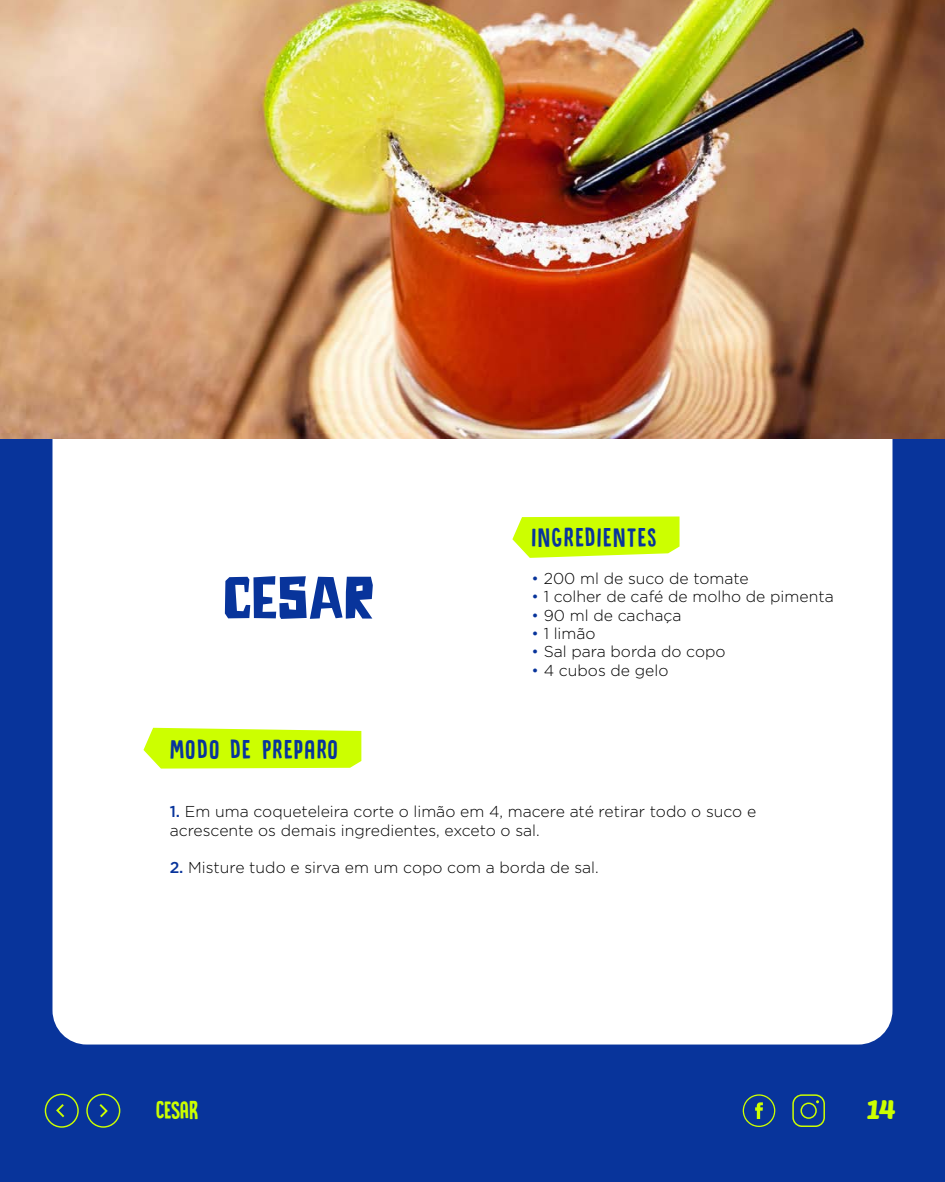
<style>
.page{position:relative;width:945px;height:1182px;background:#fff}
.page>*{position:absolute;margin:0;border:0;box-sizing:border-box;transform-origin:0 0}
.t1{font:53.38px "DK Astromonkey";color:#08349b}
.t2{font:28px "DK Canoodle";letter-spacing:.05em;color:#08349b}
.t3{font:26.25px "DK Canoodle";letter-spacing:-.025em;color:#cf0}
.t4{font:700 26.25px "Market";color:#cf0}
.t5{font:300 15.75px/18.4px "Gotham";color:#000}
.s1{color:#08349b}
.s2{font-weight:500;color:#08349b}
</style>
<div class="page">
<div style="left:0;top:438px;width:945px;height:611px;background:#08349b"></div>
<div style="left:52px;top:48px;width:840px;height:996px;background:#fff;border-radius:34px"></div>
<img style="left:0;top:0;width:945px;height:438px">
<svg style="left:512px;top:516px;width:168px;height:42px"></svg>
<svg style="left:144px;top:727px;width:217px;height:41px"></svg>
<div style="left:0;top:1049px;width:945px;height:132px;background:#08349b"></div>
<svg style="left:86px;top:1093px;width:34px;height:34px"></svg>
<svg style="left:45px;top:1093px;width:34px;height:34px"></svg>
<svg style="left:792px;top:1094px;width:33px;height:32px"></svg>
<svg style="left:743px;top:1092px;width:33px;height:34px"></svg>
<h1 class="t1" style="left:223px;top:564px;width:153px">CESAR</h1>
<h2 class="t2" style="left:170px;top:734px;width:170px">MODO DE PREPARO</h2>
<h2 class="t2" style="left:532px;top:523px;width:127px">INGREDIENTES</h2>
<p class="t5" style="left:532px;top:568px;width:219px"><span class="s1">•</span> 200 ml de suco de tomate</p>
<p class="t5" style="left:532px;top:587px;width:304px"><span class="s1">•</span> 1 colher de café de molho de pimenta</p>
<p class="t5" style="left:532px;top:605px;width:151px"><span class="s1">•</span> 90 ml de cachaça</p>
<p class="t5" style="left:532px;top:623px;width:66px"><span class="s1">•</span> 1 limão</p>
<p class="t5" style="left:532px;top:642px;width:196px"><span class="s1">•</span> Sal para borda do copo</p>
<p class="t5" style="left:532px;top:660px;width:138px"><span class="s1">•</span> 4 cubos de gelo</p>
<p class="t5" style="left:170px;top:802px;width:588px"><span class="s2">1.</span> Em uma coqueteleira corte o limão em 4, macere até retirar todo o suco e acrescente os demais ingredientes, exceto o sal.</p>
<p class="t5" style="left:170px;top:857px;width:431px"><span class="s2">2.</span> Misture tudo e sirva em um copo com a borda de sal.</p>
<h3 class="t3" style="left:156px;top:1096px;width:44px">CESAR</h3>
<h3 class="t4" style="left:867px;top:1093px;width:30px">14</h3>
</div>
